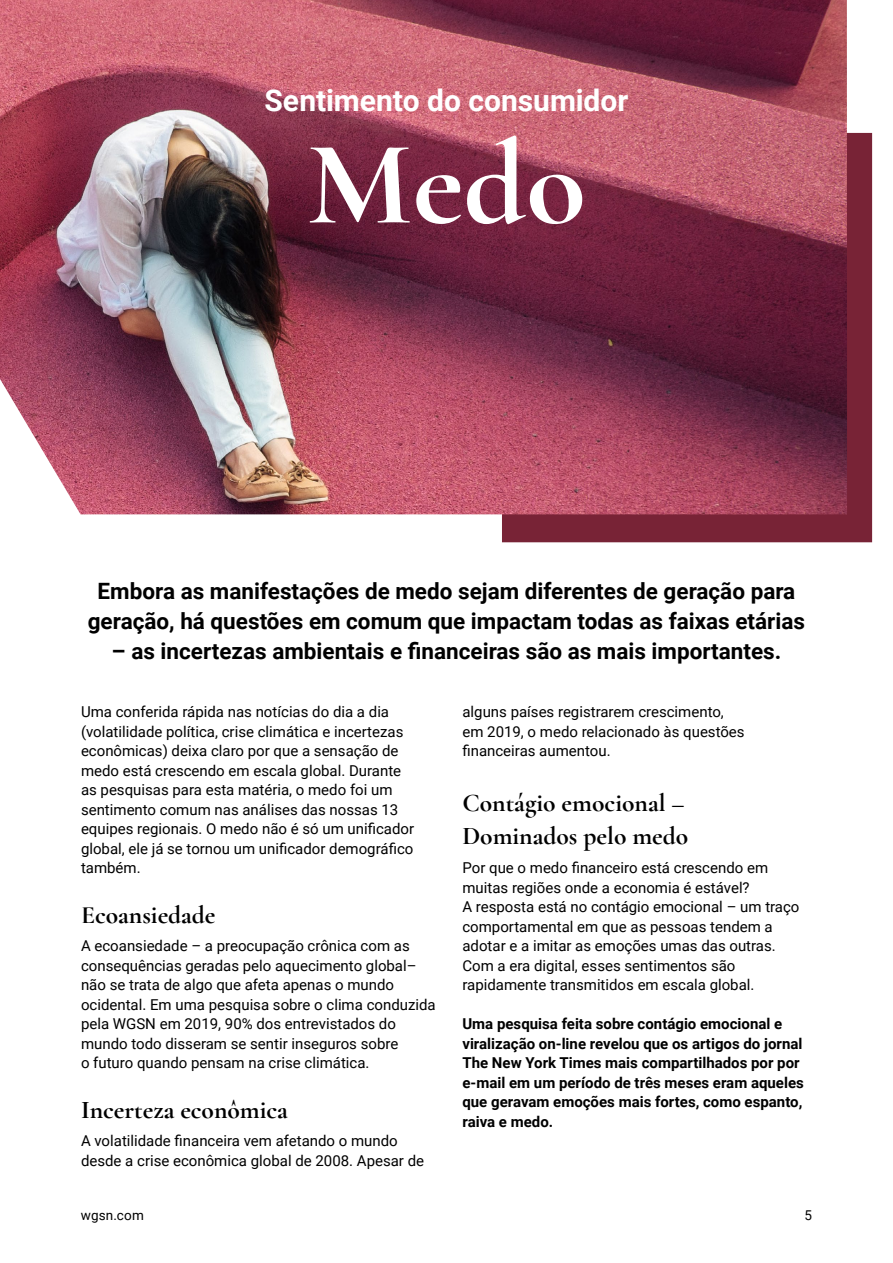
<style>
.page{position:relative;width:893px;height:1263px;background:#fff}
.page>*{position:absolute;margin:0;border:0;box-sizing:border-box;transform-origin:0 0}
.t1{font:700 120px "Cormorant Garamond";color:#fff}
.t2{font:700 30px "Roboto";color:#fff}
.t3{font:700 25.5px/33px "Cormorant Garamond";color:#000}
.t4{font:700 22.5px/30px "Roboto";color:#000;text-align:center}
.t5{font:15px/19.5px "Roboto";color:#000}
.t6{font:700 15px/19.5px "Roboto";color:#000}
.t7{font:13.5px "Roboto";letter-spacing:.01em;color:#000}
</style>
<div class="page">
<svg style="left:446px;top:133px;width:426px;height:409px;fill:#782336"></svg>
<img style="left:0;top:0;width:847px;height:514px">
<h2 class="t2" style="left:265px;top:79px;width:365px">Sentimento do consumidor</h2>
<h1 class="t1" style="left:307px;top:110px;width:281px">Medo</h1>
<h3 class="t4" style="left:88px;top:575px;width:719px">Embora as manifestações de medo sejam diferentes de geração para geração, há questões em comum que impactam todas as faixas etárias</h3>
<h3 class="t4" style="left:112px;top:635px;width:671px">– as incertezas ambientais e financeiras são as mais importantes.</h3>
<p class="t5" style="left:81px;top:701px;width:335px">Uma conferida rápida nas notícias do dia a dia (volatilidade política, crise climática e incertezas econômicas) deixa claro por que a sensação de medo está crescendo em escala global. Durante as pesquisas para esta matéria, o medo foi um sentimento comum nas análises das nossas 13 equipes regionais. O medo não é só um unificador global, ele já se tornou um unificador demográfico também.</p>
<h3 class="t3" style="left:81px;top:898px;width:136px">Ecoansiedade</h3>
<p class="t5" style="left:81px;top:935px;width:356px">A ecoansiedade – a preocupação crônica com as consequências geradas pelo aquecimento global– não se trata de algo que afeta apenas o mundo ocidental. Em uma pesquisa sobre o clima conduzida pela WGSN em 2019, 90% dos entrevistados do mundo todo disseram se sentir inseguros sobre<br>o futuro quando pensam na crise climática.</p>
<h3 class="t3" style="left:81px;top:1093px;width:208px">Incerteza econômica</h3>
<p class="t5" style="left:81px;top:1130px;width:345px">A volatilidade financeira vem afetando o mundo desde a crise econômica global de 2008. Apesar de</p>
<p class="t5" style="left:462px;top:701px;width:284px">alguns países registrarem crescimento, em 2019, o medo relacionado às questões financeiras aumentou.</p>
<h3 class="t3" style="left:462px;top:786px;width:227px">Contágio emocional –<br>Dominados pelo medo</h3>
<p class="t5" style="left:462px;top:857px;width:339px">Por que o medo financeiro está crescendo em muitas regiões onde a economia é estável?<br>A resposta está no contágio emocional – um traço comportamental em que as pessoas tendem a adotar e a imitar as emoções umas das outras.<br>Com a era digital, esses sentimentos são rapidamente transmitidos em escala global.</p>
<p class="t6" style="left:462px;top:1013px;width:343px">Uma pesquisa feita sobre contágio emocional e viralização on-line revelou que os artigos do jornal The New York Times mais compartilhados por por e-mail em um período de três meses eram aqueles que geravam emoções mais fortes, como espanto, raiva e medo.</p>
<p class="t7" style="left:81px;top:1206px;width:64px">wgsn.com</p>
<p class="t7" style="left:804px;top:1206px;width:9px">5</p>
</div>
